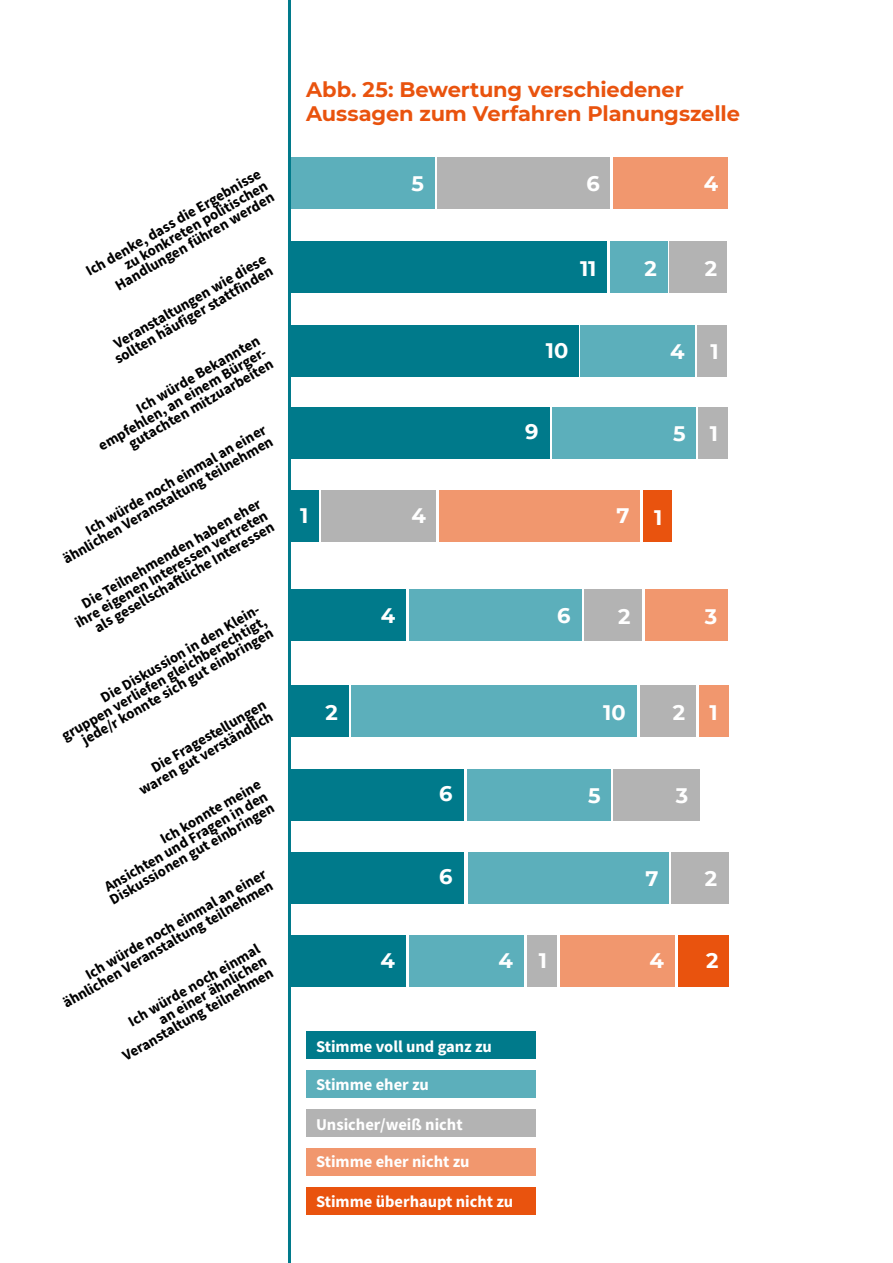
<style>
.page{position:relative;width:893px;height:1263px;background:#fff}
.page>*{position:absolute;margin:0;border:0;box-sizing:border-box;transform-origin:0 0}
.t1{font:700 21px/24px "Montserrat";letter-spacing:-.005em;color:#e9530e}
.t2{font:700 21px "Montserrat";color:#fff}
.t3{font:700 16.5px "Source Sans Pro";color:#fff}
.t4{font:700 15px/13.5px "Source Sans Pro";color:#000;text-align:right}
</style>
<div class="page">
<div style="left:306px;top:1032px;width:230px;height:27px;background:#007a8b"></div>
<div style="left:306px;top:1071px;width:230px;height:27px;background:#5cafbb"></div>
<div style="left:306px;top:1110px;width:230px;height:27px;background:#b3b3b3"></div>
<div style="left:306px;top:1148px;width:230px;height:27px;background:#f1976e"></div>
<div style="left:306px;top:1187px;width:230px;height:28px;background:#e9530e"></div>
<hr style="left:288px;top:0;width:3px;height:1263px;background:#007a8b">
<div style="left:291px;top:408px;width:258px;height:51px;background:#007a8b"></div>
<div style="left:291px;top:769px;width:172px;height:51px;background:#007a8b"></div>
<div style="left:291px;top:852px;width:172px;height:51px;background:#007a8b"></div>
<div style="left:291px;top:935px;width:115px;height:51px;background:#007a8b"></div>
<div style="left:409px;top:935px;width:115px;height:51px;background:#5cafbb"></div>
<div style="left:560px;top:935px;width:115px;height:51px;background:#f1976e"></div>
<div style="left:291px;top:158px;width:144px;height:51px;background:#5cafbb"></div>
<div style="left:643px;top:490px;width:29px;height:52px;background:#e9530e"></div>
<div style="left:291px;top:325px;width:287px;height:51px;background:#007a8b"></div>
<div style="left:438px;top:158px;width:172px;height:51px;background:#b3b3b3"></div>
<div style="left:291px;top:490px;width:28px;height:52px;background:#007a8b"></div>
<div style="left:610px;top:242px;width:57px;height:51px;background:#5cafbb"></div>
<div style="left:584px;top:590px;width:58px;height:51px;background:#b3b3b3"></div>
<div style="left:640px;top:685px;width:56px;height:51px;background:#b3b3b3"></div>
<div style="left:670px;top:242px;width:57px;height:51px;background:#b3b3b3"></div>
<div style="left:645px;top:590px;width:83px;height:51px;background:#f1976e"></div>
<div style="left:409px;top:590px;width:172px;height:51px;background:#5cafbb"></div>
<div style="left:352px;top:685px;width:285px;height:51px;background:#5cafbb"></div>
<div style="left:580px;top:325px;width:115px;height:51px;background:#5cafbb"></div>
<div style="left:322px;top:490px;width:114px;height:51px;background:#b3b3b3"></div>
<div style="left:553px;top:408px;width:143px;height:51px;background:#5cafbb"></div>
<div style="left:468px;top:769px;width:143px;height:51px;background:#5cafbb"></div>
<div style="left:468px;top:852px;width:201px;height:51px;background:#5cafbb"></div>
<div style="left:613px;top:158px;width:115px;height:51px;background:#f1976e"></div>
<div style="left:439px;top:490px;width:201px;height:52px;background:#f1976e"></div>
<div style="left:699px;top:685px;width:30px;height:51px;background:#f1976e"></div>
<div style="left:698px;top:408px;width:30px;height:51px;background:#b3b3b3"></div>
<div style="left:613px;top:770px;width:86px;height:51px;background:#b3b3b3"></div>
<div style="left:671px;top:852px;width:58px;height:51px;background:#b3b3b3"></div>
<div style="left:527px;top:935px;width:30px;height:51px;background:#b3b3b3"></div>
<div style="left:678px;top:935px;width:51px;height:51px;background:#e9530e"></div>
<div style="left:697px;top:325px;width:30px;height:51px;background:#b3b3b3"></div>
<div style="left:291px;top:590px;width:115px;height:51px;background:#007a8b"></div>
<div style="left:291px;top:241px;width:316px;height:51px;background:#007a8b"></div>
<div style="left:291px;top:685px;width:57px;height:51px;background:#007a8b"></div>
<p class="t4" style="left:84px;top:266px;width:201px;rotate:-30deg">Ich denke, dass die Ergebnisse zu konkreten politischen<br>Handlungen führen werden</p>
<p class="t4" style="left:105px;top:342px;width:182px;text-align:center;rotate:-30deg">Veranstaltungen wie diese sollten häufiger stattfinden</p>
<p class="t4" style="left:89px;top:429px;width:193px;rotate:-30deg">Ich würde Bekannten empfehlen, an einem Bürger&shy;gutachten mitzuarbeiten</p>
<p class="t4" style="left:54px;top:542px;width:241px;rotate:-30deg">Ich würde noch einmal an einer ähnlichen Veranstaltung teilnehmen</p>
<p class="t4" style="left:66px;top:606px;width:221px;rotate:-30deg">Die Teilnehmenden haben eher ihre eigenen Interessen vertreten als gesellschaft liche Interessen</p>
<p class="t4" style="left:52px;top:719px;width:236px;rotate:-30deg">Die Diskussion in den Klein&shy;gruppen verliefen gleichberechtigt, jede/r konnte sich gut einbringen</p>
<p class="t4" style="left:130px;top:773px;width:154px;rotate:-30deg">Die Fragestellungen waren gut verständlich</p>
<p class="t4" style="left:94px;top:871px;width:189px;text-align:justify;text-indent:74px;rotate:-30deg">Ich konnte meine Ansichten und Fragen in den Diskussionen gut einbringen</p>
<p class="t4" style="left:54px;top:986px;width:241px;rotate:-30deg">Ich würde noch einmal an einer ähnlichen Veranstaltung teilnehmen</p>
<p class="t4" style="left:107px;top:1027px;width:173px;rotate:-30deg">Ich würde noch einmal<br>an einer ähnlichen<br>Veranstaltung teilnehmen</p>
<h1 class="t1" style="left:306px;top:76px;width:435px">Abb. 25: Bewertung verschiedener<br>Aussagen zum Verfahren Planungszelle</h1>
<h1 class="t2" style="left:300px;top:501px;width:10px">1</h1>
<h1 class="t2" style="left:411px;top:168px;width:14px">5</h1>
<h1 class="t2" style="left:411px;top:501px;width:16px">4</h1>
<h1 class="t2" style="left:586px;top:168px;width:15px">6</h1>
<h1 class="t2" style="left:704px;top:168px;width:16px">4</h1>
<h1 class="t2" style="left:580px;top:253px;width:18px">11</h1>
<h1 class="t2" style="left:546px;top:335px;width:24px">10</h1>
<h1 class="t2" style="left:525px;top:417px;width:15px">9</h1>
<h1 class="t2" style="left:645px;top:253px;width:14px">2</h1>
<h1 class="t2" style="left:705px;top:253px;width:14px">2</h1>
<h1 class="t2" style="left:670px;top:337px;width:16px">4</h1>
<h1 class="t2" style="left:710px;top:336px;width:10px">1</h1>
<h1 class="t2" style="left:673px;top:418px;width:14px">5</h1>
<h1 class="t2" style="left:710px;top:418px;width:10px">1</h1>
<h1 class="t2" style="left:616px;top:501px;width:15px">7</h1>
<h1 class="t2" style="left:654px;top:502px;width:10px">1</h1>
<h1 class="t2" style="left:325px;top:697px;width:14px">2</h1>
<h1 class="t2" style="left:381px;top:600px;width:16px">4</h1>
<h1 class="t2" style="left:439px;top:778px;width:15px">6</h1>
<h1 class="t2" style="left:439px;top:861px;width:15px">6</h1>
<h1 class="t2" style="left:557px;top:601px;width:15px">6</h1>
<h1 class="t2" style="left:705px;top:601px;width:14px">3</h1>
<h1 class="t2" style="left:618px;top:601px;width:14px">2</h1>
<h1 class="t2" style="left:603px;top:697px;width:24px">10</h1>
<h1 class="t2" style="left:673px;top:697px;width:14px">2</h1>
<h1 class="t2" style="left:710px;top:698px;width:10px">1</h1>
<h1 class="t2" style="left:588px;top:780px;width:14px">5</h1>
<h1 class="t2" style="left:676px;top:780px;width:14px">3</h1>
<h1 class="t2" style="left:646px;top:863px;width:15px">7</h1>
<h1 class="t2" style="left:705px;top:863px;width:14px">2</h1>
<h1 class="t2" style="left:539px;top:946px;width:10px">1</h1>
<h1 class="t2" style="left:706px;top:946px;width:14px">2</h1>
<h1 class="t2" style="left:380px;top:945px;width:16px">4</h1>
<h1 class="t2" style="left:498px;top:945px;width:16px">4</h1>
<h1 class="t2" style="left:649px;top:945px;width:16px">4</h1>
<p class="t3" style="left:316px;top:1035px;width:177px">Stimme voll und ganz zu</p>
<p class="t3" style="left:316px;top:1073px;width:114px">Stimme eher zu</p>
<p class="t3" style="left:316px;top:1113px;width:148px">Unsicher/weiß nicht</p>
<p class="t3" style="left:316px;top:1151px;width:155px">Stimme eher nicht zu</p>
<p class="t3" style="left:316px;top:1190px;width:199px">Stimme überhaupt nicht zu</p>
</div>
